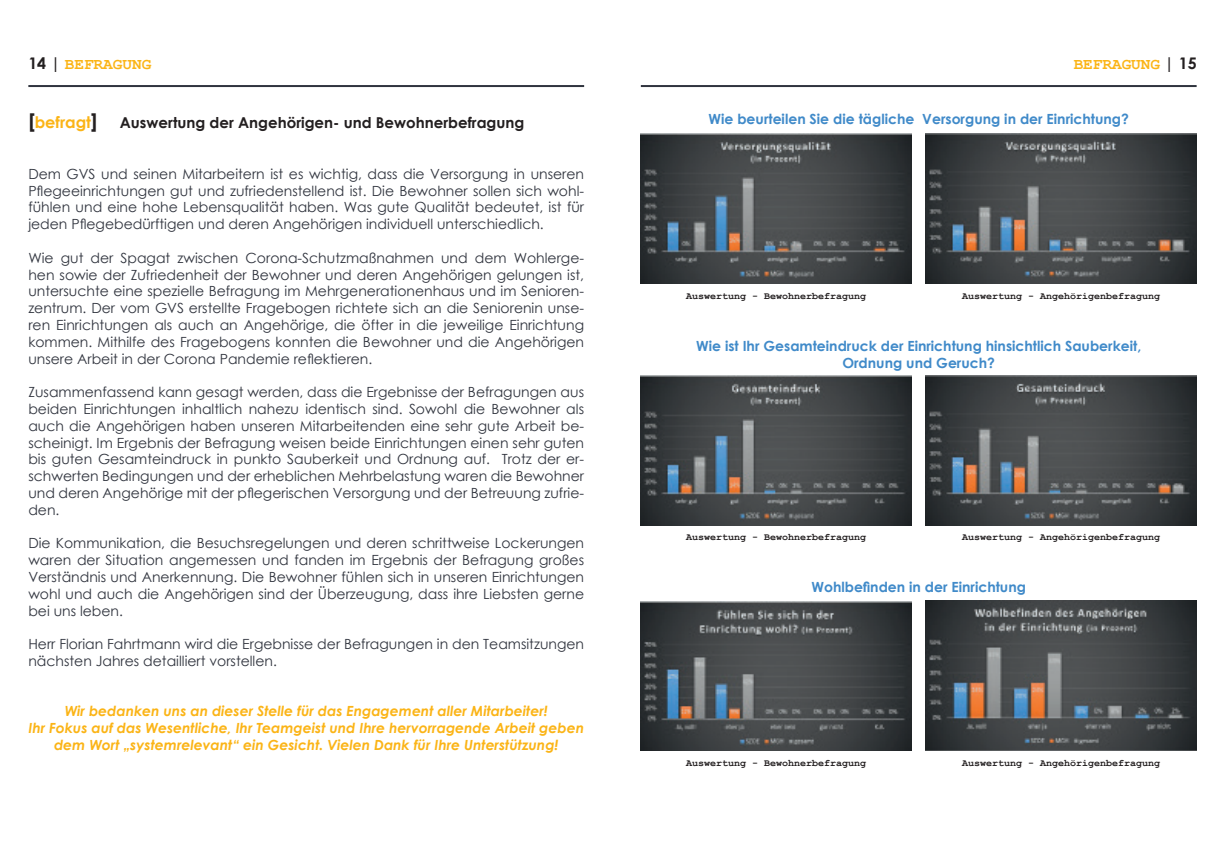
<style>
.page{position:relative;width:1225px;height:859px;background:#fff}
.page>*{position:absolute;margin:0;border:0;box-sizing:border-box;transform-origin:0 0}
.t1{font:700 16px "Courier New";color:#fbb416}
.t2{font:700 16px "Century Gothic";color:#fbb416}
.t3{font:700 15px "Century Gothic";color:#231f20}
.t4{font:14px/16.8px "Century Gothic";color:#30343e;text-align:justify}
.t5{font:italic 700 14px/16.8px "Century Gothic";color:#fbb416;text-align:center}
.t6{font:700 14px/16.8px "Century Gothic";color:#408ac9;text-align:center}
.t7{font:700 10px "Courier New";color:#231f20}
.s1{font-family:"Century Gothic";color:#231f20}
.s2{font-size:20px;color:#231f20}
</style>
<div class="page">
<hr style="left:28px;top:85px;width:556px;height:2px;background:#30343e">
<hr style="left:641px;top:85px;width:555px;height:2px;background:#30343e">
<img style="left:926px;top:133px;width:270px;height:151px">
<img style="left:641px;top:133px;width:270px;height:151px">
<img style="left:641px;top:601px;width:270px;height:150px">
<img style="left:926px;top:601px;width:270px;height:150px">
<img style="left:641px;top:375px;width:270px;height:150px">
<img style="left:926px;top:375px;width:270px;height:150px">
<p class="t1" style="left:28px;top:54px;width:124px"><span class="s1">14 |</span> BEFRAGUNG</p>
<p class="t1" style="left:1073px;top:54px;width:124px">BEFRAGUNG <span class="s1">| 15</span></p>
<p class="t2" style="left:28px;top:110px;width:71px"><span class="s2">[</span>befragt<span class="s2">]</span></p>
<p class="t3" style="left:120px;top:112px;width:406px">Auswertung der Angehörigen- und Bewohnerbefragung</p>
<p class="t4" style="left:28px;top:165px;width:557px">Dem GVS und seinen Mitarbeitern ist es wichtig, dass die Versorgung in unseren Pflegeeinrichtungen gut und zufriedenstellend ist. Die Bewohner sollen sich wohl&shy;fühlen und eine hohe Lebensqualität haben. Was gute Qualität bedeutet, ist für jeden Pflegebedürftigen und deren Angehörigen individuell unterschiedlich.</p>
<p class="t4" style="left:28px;top:249px;width:557px">Wie gut der Spagat zwischen Corona-Schutzmaßnahmen und dem Wohlerge&shy;hen sowie der Zufriedenheit der Bewohner und deren Angehörigen gelungen ist, untersuchte eine spezielle Befragung im Mehrgenerationenhaus und im Senioren&shy;zentrum. Der vom GVS erstellte Fragebogen richtete sich an die Seniorenin unse&shy;ren Einrichtungen als auch an Angehörige, die öfter in die jeweilige Einrichtung kommen. Mithilfe des Fragebogens konnten die Bewohner und die Angehörigen unsere Arbeit in der Corona Pandemie reflektieren.</p>
<p class="t4" style="left:28px;top:384px;width:557px">Zusammenfassend kann gesagt werden, dass die Ergebnisse der Befragungen aus beiden Einrichtungen inhaltlich nahezu identisch sind. Sowohl die Bewohner als auch die Angehörigen haben unseren Mitarbeitenden eine sehr gute Arbeit be&shy;scheinigt. Im Ergebnis der Befragung weisen beide Einrichtungen einen sehr guten bis guten Gesamteindruck in punkto Sauberkeit und Ordnung auf. Trotz der er&shy;schwerten Bedingungen und der erheblichen Mehrbelastung waren die Bewohner und deren Angehörige mit der pflegerischen Versorgung und der Betreuung zufrie&shy;den.</p>
<p class="t4" style="left:28px;top:535px;width:557px">Die Kommunikation, die Besuchsregelungen und deren schrittweise Lockerungen waren der Situation angemessen und fanden im Ergebnis der Befragung großes Verständnis und Anerkennung. Die Bewohner fühlen sich in unseren Einrichtungen wohl und auch die Angehörigen sind der Überzeugung, dass ihre Liebsten gerne bei uns leben.</p>
<p class="t4" style="left:28px;top:636px;width:557px">Herr Florian Fahrtmann wird die Ergebnisse der Befragungen in den Teamsitzungen nächsten Jahres detailliert vorstellen.</p>
<p class="t5" style="left:28px;top:702px;width:557px">Wir bedanken uns an dieser Stelle für das Engagement aller Mitarbeiter!<br>Ihr Fokus auf das Wesentliche, Ihr Teamgeist und Ihre hervorragende Arbeit geben dem Wort „systemrelevant“ ein Gesicht. Vielen Dank für Ihre Unterstützung!</p>
<p class="t6" style="left:708px;top:110px;width:422px">Wie beurteilen Sie die tägliche Versorgung in der Einrichtung?</p>
<p class="t7" style="left:686px;top:289px;width:182px">Auswertung - Bewohnerbefragung</p>
<p class="t7" style="left:962px;top:290px;width:199px">Auswertung - Angehörigenbefragung</p>
<p class="t6" style="left:696px;top:337px;width:446px">Wie ist Ihr Gesamteindruck der Einrichtung hinsichtlich Sauberkeit,<br>Ordnung und Geruch?</p>
<p class="t7" style="left:686px;top:531px;width:182px">Auswertung - Bewohnerbefragung</p>
<p class="t7" style="left:962px;top:531px;width:199px">Auswertung - Angehörigenbefragung</p>
<p class="t6" style="left:811px;top:577px;width:216px">Wohlbefinden in der Einrichtung</p>
<p class="t7" style="left:686px;top:756px;width:182px">Auswertung - Bewohnerbefragung</p>
<p class="t7" style="left:962px;top:757px;width:200px">Auswertung - Angehörigenbefragung</p>
</div>
